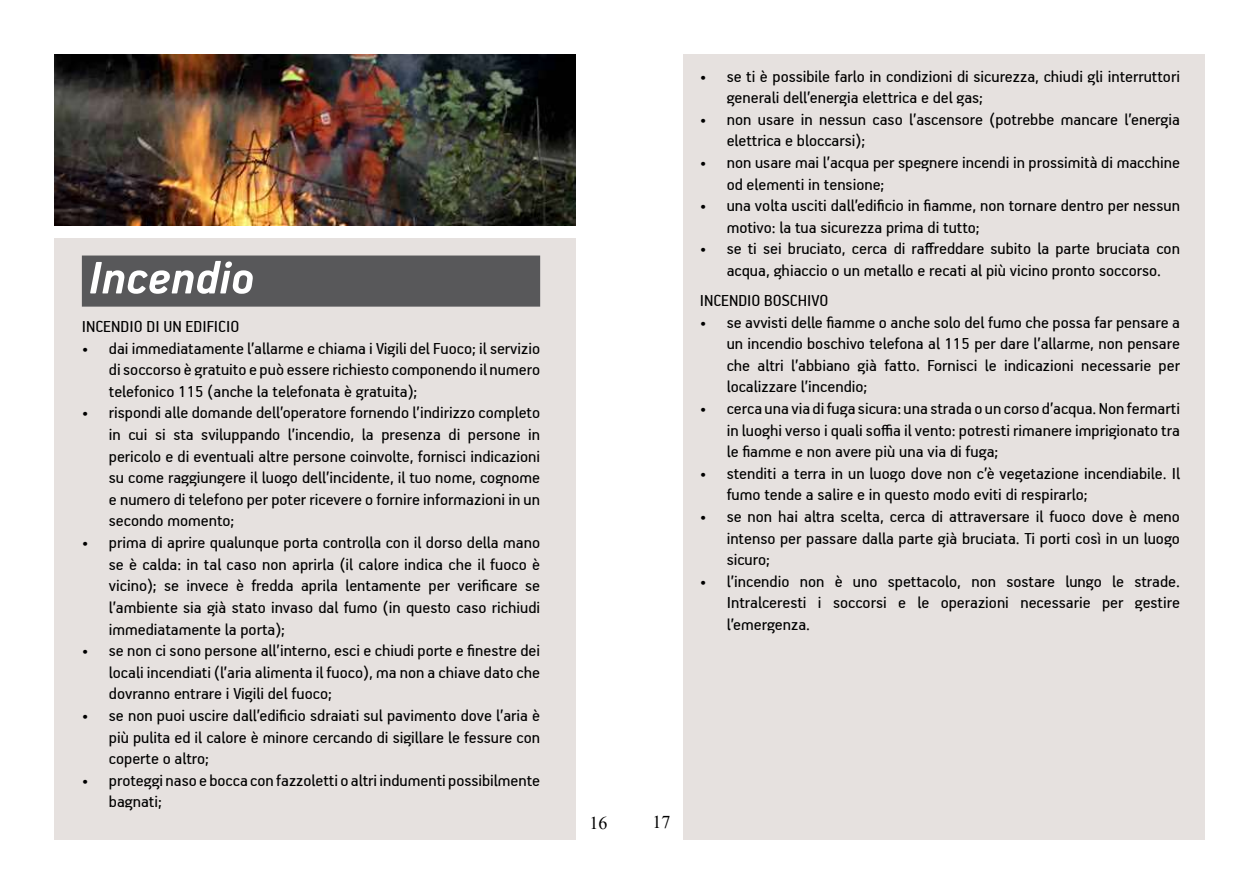
<style>
.page{position:relative;width:1259px;height:893px;background:#fff}
.page>*{position:absolute;margin:0;border:0;box-sizing:border-box;transform-origin:0 0}
.t1{font:italic 700 51.15px "PF Handbook Pro";color:#fff}
.t2{font:18px/21.6px "PF Handbook Pro";color:#000;text-align:justify}
.t3{font:18px "Times New Roman";color:#000}
</style>
<div class="page">
<div style="left:54px;top:238px;width:521px;height:601px;background:#e6e1df"></div>
<div style="left:82px;top:256px;width:458px;height:51px;background:#58585a"></div>
<img style="left:54px;top:54px;width:521px;height:171px">
<div style="left:683px;top:54px;width:522px;height:785px;background:#e6e1df"></div>
<h1 class="t1" style="left:88px;top:247px;width:168px">Incendio</h1>
<p class="t2" style="left:82px;top:315px;width:159px">INCENDIO DI UN EDIFICIO</p>
<p class="t2" style="left:109px;top:337px;width:433px;text-indent:-27px">• dai immediatamente l’allarme e chiama i Vigili del Fuoco; il servizio di soccorso è gratuito e può essere richiesto componendo il numero telefonico 115 (anche la telefonata è gratuita);</p>
<p class="t2" style="left:109px;top:401px;width:433px;text-indent:-27px">• rispondi alle domande dell’operatore fornendo l’indirizzo completo in cui si sta sviluppando l’incendio, la presenza di persone in pericolo e di eventuali altre persone coinvolte, fornisci indicazioni su come raggiungere il luogo dell’incidente, il tuo nome, cognome e numero di telefono per poter ricevere o fornire informazioni in un secondo momento;</p>
<p class="t2" style="left:109px;top:531px;width:433px;text-indent:-27px">• prima di aprire qualunque porta controlla con il dorso della mano se è calda: in tal caso non aprirla (il calore indica che il fuoco è vicino); se invece è fredda aprila lentamente per verificare se l’ambiente sia già stato invaso dal fumo (in questo caso richiudi immediatamente la porta);</p>
<p class="t2" style="left:109px;top:639px;width:433px;text-indent:-27px">• se non ci sono persone all’interno, esci e chiudi porte e finestre dei locali incendiati (l’aria alimenta il fuoco), ma non a chiave dato che dovranno entrare i Vigili del fuoco;</p>
<p class="t2" style="left:109px;top:704px;width:433px;text-indent:-27px">• se non puoi uscire dall’edificio sdraiati sul pavimento dove l’aria è più pulita ed il calore è minore cercando di sigillare le fessure con coperte o altro;</p>
<p class="t2" style="left:109px;top:769px;width:433px;text-indent:-27px">• proteggi naso e bocca con fazzoletti o altri indumenti possibilmente bagnati;</p>
<p class="t2" style="left:726px;top:65px;width:455px;text-indent:-27px">• se ti è possibile farlo in condizioni di sicurezza, chiudi gli interruttori generali dell’energia elettrica e del gas;</p>
<p class="t2" style="left:726px;top:108px;width:455px;text-indent:-27px">• non usare in nessun caso l’ascensore (potrebbe mancare l’energia elettrica e bloccarsi);</p>
<p class="t2" style="left:726px;top:151px;width:455px;text-indent:-27px">• non usare mai l’acqua per spegnere incendi in prossimità di macchine od elementi in tensione;</p>
<p class="t2" style="left:726px;top:194px;width:455px;text-indent:-27px">• una volta usciti dall’edificio in fiamme, non tornare dentro per nessun motivo: la tua sicurezza prima di tutto;</p>
<p class="t2" style="left:699px;top:237px;width:482px;text-align:center">• se ti sei bruciato, cerca di raffreddare subito la parte bruciata con acqua, ghiaccio o un metallo e recati al più vicino pronto soccorso.</p>
<p class="t2" style="left:699px;top:289px;width:130px">INCENDIO BOSCHIVO</p>
<p class="t2" style="left:726px;top:311px;width:455px;text-indent:-27px">• se avvisti delle fiamme o anche solo del fumo che possa far pensare a un incendio boschivo telefona al 115 per dare l’allarme, non pensare che altri l’abbiano già fatto. Fornisci le indicazioni necessarie per localizzare l’incendio;</p>
<p class="t2" style="left:726px;top:397px;width:455px;text-indent:-27px">• cerca una via di fuga sicura: una strada o un corso d’acqua. Non fermarti in luoghi verso i quali soffia il vento: potresti rimanere imprigionato tra le fiamme e non avere più una via di fuga;</p>
<p class="t2" style="left:726px;top:462px;width:455px;text-indent:-27px">• stenditi a terra in un luogo dove non c’è vegetazione incendiabile. Il fumo tende a salire e in questo modo eviti di respirarlo;</p>
<p class="t2" style="left:726px;top:505px;width:455px;text-indent:-27px">• se non hai altra scelta, cerca di attraversare il fuoco dove è meno intenso per passare dalla parte già bruciata. Ti porti così in un luogo sicuro;</p>
<p class="t2" style="left:726px;top:570px;width:455px;text-indent:-27px">• l’incendio non è uno spettacolo, non sostare lungo le strade.<br>Intralceresti i soccorsi e le operazioni necessarie per gestire l’emergenza.</p>
<p class="t3" style="left:589px;top:810px;width:19px">16</p>
<p class="t3" style="left:652px;top:809px;width:19px">17</p>
</div>
